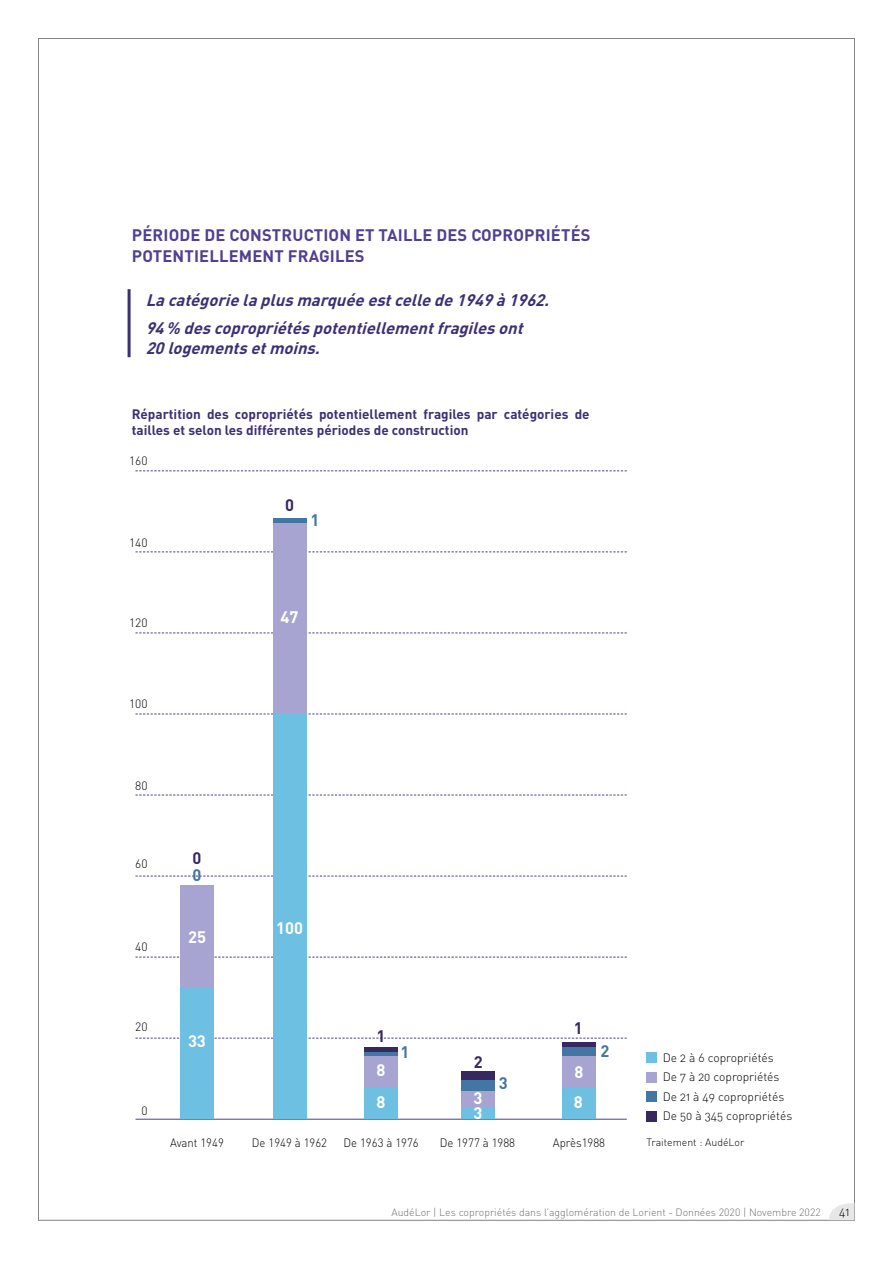
<style>
.page{position:relative;width:893px;height:1263px;background:#fff}
.page>*{position:absolute;margin:0;border:0;box-sizing:border-box;transform-origin:0 0}
.t1{font:italic 700 16.5px/28.3px "DIN Pro";color:#3d2f75}
.t2{font:700 16.5px/21px "DIN Pro";letter-spacing:.01em;color:#513f92}
.t3{font:700 16.5px "DIN Pro";color:#fff}
.t4{font:700 16.5px "DIN Pro";color:#4376a2}
.t5{font:700 16.5px "DIN Pro";color:#372860}
.t6{font:700 13.5px/16.2px "DIN Pro";color:#3d2f75}
.t7{font:12px/19.5px "DIN Light Alternate";color:#000}
.t8{font:300 12px "DIN Pro";color:#000;scale:.95 1}
.t9{font:300 12px "DIN Pro";color:#000}
.t10{font:300 10.5px "DIN Pro";color:#6f6f6e}
.t11{font:300 10.5px "DIN Pro";color:#000}
</style>
<div class="page">
<svg style="left:827px;top:1203px;width:27px;height:17px"></svg>
<hr style="left:128px;top:289px;width:3px;height:68px;background:#3d2f75">
<svg style="left:135px;top:1038px;width:492px;height:1px"></svg>
<svg style="left:135px;top:957px;width:492px;height:1px"></svg>
<svg style="left:135px;top:876px;width:492px;height:1px"></svg>
<svg style="left:135px;top:795px;width:492px;height:1px"></svg>
<svg style="left:135px;top:714px;width:492px;height:1px"></svg>
<svg style="left:135px;top:632px;width:492px;height:1px"></svg>
<svg style="left:135px;top:551px;width:492px;height:1px"></svg>
<svg style="left:135px;top:470px;width:492px;height:1px"></svg>
<hr style="left:135px;top:1119px;width:492px;height:1px;background:#513f92">
<div style="left:180px;top:886px;width:34px;height:102px;background:#a8a4d1"></div>
<div style="left:562px;top:1055px;width:33px;height:32px;background:#a8a4d1"></div>
<div style="left:562px;top:1047px;width:33px;height:8px;background:#4376a2"></div>
<div style="left:562px;top:1042px;width:33px;height:5px;background:#372860"></div>
<div style="left:180px;top:988px;width:34px;height:131px;background:#6ec0e2"></div>
<div style="left:562px;top:1087px;width:33px;height:32px;background:#6ec0e2"></div>
<div style="left:273px;top:522px;width:33px;height:192px;background:#a8a4d1"></div>
<div style="left:273px;top:714px;width:33px;height:405px;background:#6ec0e2"></div>
<hr style="left:273px;top:518px;width:33px;height:4px;background:#4376a2">
<div style="left:364px;top:1055px;width:34px;height:34px;background:#a8a4d1"></div>
<svg style="left:364px;top:1051px;width:34px;height:4px"></svg>
<hr style="left:364px;top:1047px;width:34px;height:4px;background:#372860">
<div style="left:364px;top:1087px;width:34px;height:32px;background:#6ec0e2"></div>
<div style="left:461px;top:1091px;width:34px;height:16px;background:#a8a4d1"></div>
<div style="left:461px;top:1079px;width:34px;height:12px;background:#4376a2"></div>
<div style="left:461px;top:1070px;width:34px;height:9px;background:#372860"></div>
<div style="left:461px;top:1107px;width:34px;height:12px;background:#6ec0e2"></div>
<div style="left:646px;top:1052px;width:11px;height:10px;background:#6ec0e2"></div>
<div style="left:646px;top:1072px;width:11px;height:10px;background:#a8a4d1"></div>
<div style="left:646px;top:1091px;width:11px;height:10px;background:#4376a2"></div>
<div style="left:646px;top:1111px;width:11px;height:10px;background:#372860"></div>
<p class="t2" style="left:132px;top:224px;width:460px">PÉRIODE DE CONSTRUCTION ET TAILLE DES COPROPRIÉTÉS<br>POTENTIELLEMENT FRAGILES</p>
<p class="t1" style="left:146px;top:285px;width:410px">Lacatégorielaplusmarquéeestcellede1949à1962.<br>94% descopropriétéspotentiellementfragilesont</p>
<p class="t1" style="left:146px;top:333px;width:181px">20logementsetmoins.</p>
<p class="t6" style="left:132px;top:405px;width:459px">Répartition des copropriétés potentiellement fragiles par catégories de tailles et selon les différentes périodes de construction</p>
<p class="t9" style="left:129px;top:452px;width:20px">160</p>
<p class="t9" style="left:129px;top:534px;width:20px">140</p>
<p class="t9" style="left:129px;top:615px;width:20px">120</p>
<p class="t9" style="left:129px;top:696px;width:20px">100</p>
<p class="t9" style="left:135px;top:777px;width:14px">80</p>
<p class="t9" style="left:135px;top:856px;width:14px">60</p>
<p class="t9" style="left:135px;top:939px;width:14px">40</p>
<p class="t5" style="left:193px;top:847px;width:10px">0</p>
<p class="t4" style="left:193px;top:864px;width:10px">0</p>
<p class="t3" style="left:188px;top:926px;width:19px">25</p>
<p class="t9" style="left:135px;top:1018px;width:14px">20</p>
<p class="t3" style="left:188px;top:1029px;width:19px">33</p>
<p class="t9" style="left:141px;top:1102px;width:8px">0</p>
<p class="t8" style="left:170px;top:1134px;width:58px">Avant 1949</p>
<p class="t5" style="left:285px;top:494px;width:10px">0</p>
<p class="t4" style="left:310px;top:509px;width:10px">1</p>
<p class="t3" style="left:281px;top:606px;width:19px">47</p>
<p class="t3" style="left:276px;top:917px;width:28px">100</p>
<p class="t8" style="left:252px;top:1134px;width:81px">De 1949 à 1962</p>
<p class="t5" style="left:377px;top:1024px;width:10px">1</p>
<p class="t3" style="left:377px;top:1058px;width:10px">8</p>
<p class="t3" style="left:377px;top:1091px;width:10px">8</p>
<p class="t4" style="left:401px;top:1041px;width:10px">1</p>
<p class="t8" style="left:343px;top:1134px;width:81px">De 1963 à 1976</p>
<p class="t5" style="left:474px;top:1051px;width:10px">2</p>
<p class="t3" style="left:473px;top:1087px;width:10px">3</p>
<p class="t3" style="left:474px;top:1102px;width:10px">3</p>
<p class="t4" style="left:499px;top:1072px;width:10px">3</p>
<p class="t5" style="left:574px;top:1017px;width:10px">1</p>
<p class="t3" style="left:574px;top:1061px;width:10px">8</p>
<p class="t3" style="left:574px;top:1091px;width:10px">8</p>
<p class="t4" style="left:601px;top:1040px;width:10px">2</p>
<p class="t8" style="left:440px;top:1134px;width:81px">De 1977 à 1988</p>
<p class="t8" style="left:553px;top:1134px;width:57px">Après1988</p>
<p class="t7" style="left:663px;top:1048px;width:131px">De 2 à 6 copropriétés<br>De 7 à 20 copropriétés<br>De 21 à 49 copropriétés<br>De 50 à 345 copropriétés</p>
<p class="t11" style="left:646px;top:1135px;width:99px">Traitement : AudéLor</p>
<p class="t10" style="left:391px;top:1205px;width:431px">AudéLor | Les copropriétés dans l’agglomération de Lorient - Données 2020 | Novembre 2022</p>
<p class="t7" style="left:839px;top:1202px;width:12px">41</p>
</div>
